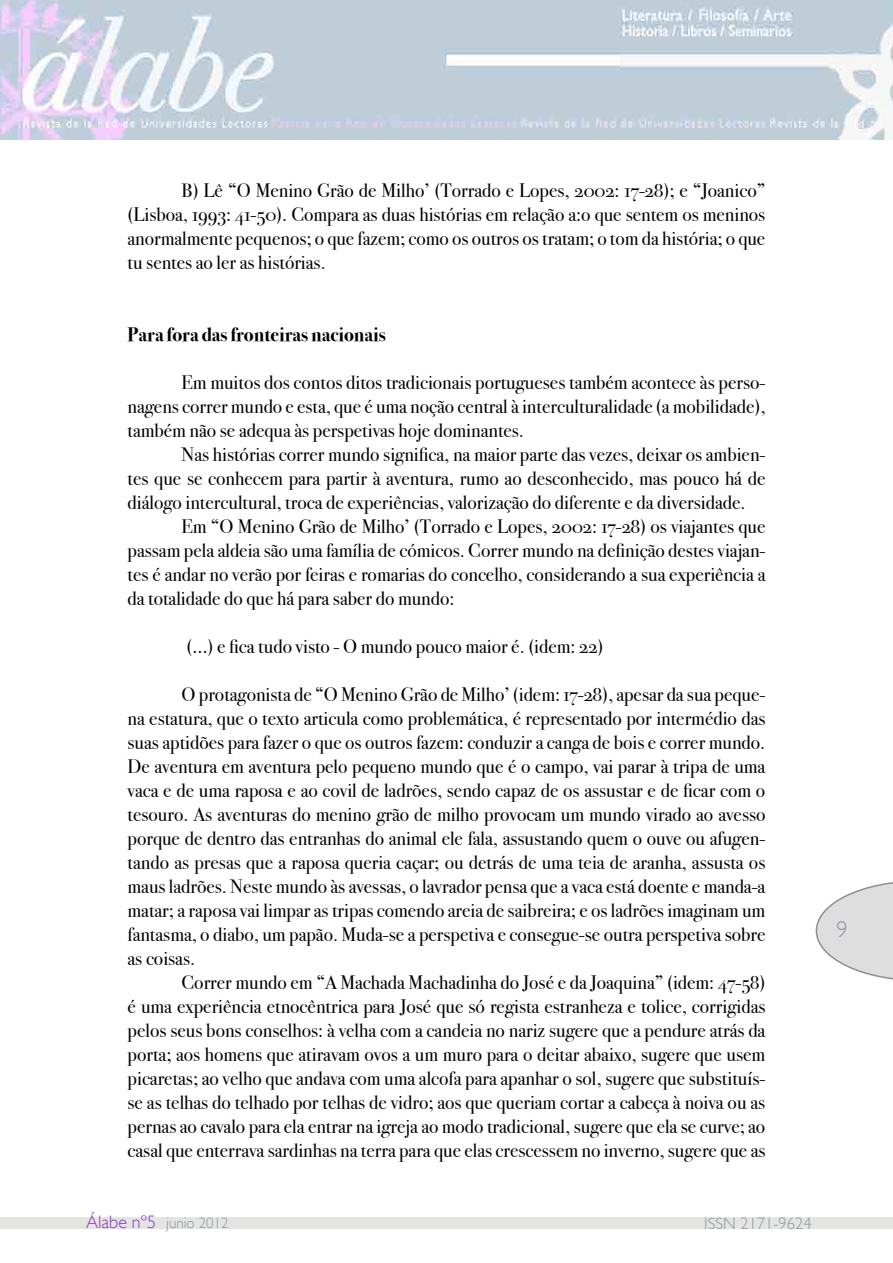
<style>
.page{position:relative;width:893px;height:1263px;background:#fff}
.page>*{position:absolute;margin:0;border:0;box-sizing:border-box;transform-origin:0 0}
.t1{font:300 22.5px "Gill Sans";color:#8a949d}
.t2{font:19.5px/24px "Bodoni Svty Two OSITCTT Book";color:#000;text-align:justify}
.t3{font:19.5px "Bodoni Svty Two OSITCTT Bold";color:#000}
.t4{font:300 16.5px "Gill Sans";color:#8c959c}
.t5{font:300 15px "Gill Sans";color:#8c959c}
.s1{font-size:18px;color:#893ab6}
</style>
<div class="page">
<svg style="left:816px;top:882px;width:77px;height:98px"></svg>
<img style="left:0;top:0;width:893px;height:139px">
<div style="left:0;top:1218px;width:893px;height:11px;background:#e4e4e3"></div>
<p class="t2" style="left:128px;top:178px;width:639px;text-indent:54px">B) Lê “O Menino Grão de Milho’ (Torrado e Lopes, 2002: 17-28); e “Joanico” (Lisboa, 1993: 41-50). Compara as duas histórias em relação a:o que sentem os meninos anormalmente pequenos; o que fazem; como os outros os tratam; o tom da história; o que tu sentes ao ler as histórias.</p>
<p class="t3" style="left:128px;top:323px;width:260px">Para fora das fronteiras nacionais</p>
<p class="t2" style="left:128px;top:370px;width:639px;text-indent:54px">Em muitos dos contos ditos tradicionais portugueses também acontece às perso&shy;nagens correr mundo e esta, que é uma noção central à interculturalidade (a mobilidade), também não se adequa às perspetivas hoje dominantes.</p>
<p class="t2" style="left:128px;top:442px;width:639px;text-indent:54px">Nas histórias correr mundo significa, na maior parte das vezes, deixar os ambien&shy;tes que se conhecem para partir à aventura, rumo ao desconhecido, mas pouco há de diálogo intercultural, troca de experiências, valorização do diferente e da diversidade.</p>
<p class="t2" style="left:128px;top:514px;width:639px;text-indent:54px">Em “O Menino Grão de Milho’ (Torrado e Lopes, 2002: 17-28) os viajantes que passam pela aldeia são uma família de cómicos. Correr mundo na definição destes viajan&shy;tes é andar no verão por feiras e romarias do concelho, considerando a sua experiência a da totalidade do que há para saber do mundo:</p>
<p class="t2" style="left:186px;top:634px;width:419px">(…) e fica tudo visto - O mundo pouco maior é. (idem: 22)</p>
<p class="t2" style="left:128px;top:682px;width:639px;text-indent:54px">O protagonista de “O Menino Grão de Milho’ (idem: 17-28), apesar da sua peque&shy;na estatura, que o texto articula como problemática, é representado por intermédio das suas aptidões para fazer o que os outros fazem: conduzir a canga de bois e correr mundo.<br>De aventura em aventura pelo pequeno mundo que é o campo, vai parar à tripa de uma vaca e de uma raposa e ao covil de ladrões, sendo capaz de os assustar e de ficar com o tesouro. As aventuras do menino grão de milho provocam um mundo virado ao avesso porque de dentro das entranhas do animal ele fala, assustando quem o ouve ou afugen&shy;tando as presas que a raposa queria caçar; ou detrás de uma teia de aranha, assusta os maus ladrões. Neste mundo às avessas, o lavrador pensa que a vaca está doente e manda-a matar; a raposa vai limpar as tripas comendo areia de saibreira; e os ladrões imaginam um fantasma, o diabo, um papão. Muda-se a perspetiva e consegue-se outra perspetiva sobre as coisas.</p>
<p class="t2" style="left:128px;top:970px;width:639px;text-indent:54px">Correr mundo em “A Machada Machadinha do José e da Joaquina” (idem: 47-58) é uma experiência etnocêntrica para José que só regista estranheza e tolice, corrigidas pelos seus bons conselhos: à velha com a candeia no nariz sugere que a pendure atrás da porta; aos homens que atiravam ovos a um muro para o deitar abaixo, sugere que usem picaretas; ao velho que andava com uma alcofa para apanhar o sol, sugere que substituís&shy;se as telhas do telhado por telhas de vidro; aos que queriam cortar a cabeça à noiva ou as pernas ao cavalo para ela entrar na igreja ao modo tradicional, sugere que ela se curve; ao casal que enterrava sardinhas na terra para que elas crescessem no inverno, sugere que as</p>
<p class="t5" style="left:86px;top:1214px;width:144px"><span class="s1">Álabe nº5</span> junio 2012</p>
<p class="t4" style="left:704px;top:1214px;width:109px">ISSN 2171-9624</p>
<p class="t1" style="left:837px;top:917px;width:13px">9</p>
</div>
